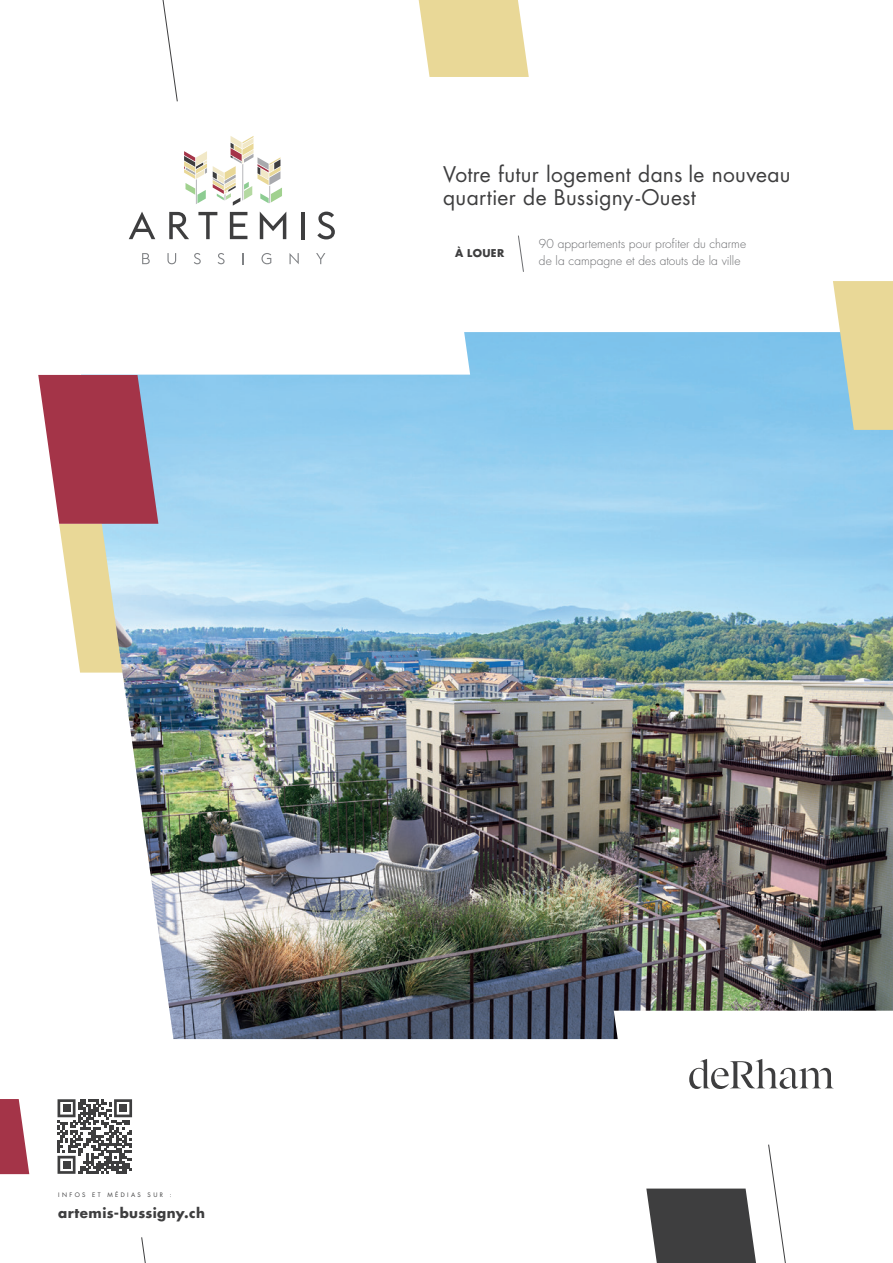
<style>
.page{position:relative;width:893px;height:1263px;background:#fff}
.page>*{position:absolute;margin:0;border:0;box-sizing:border-box;transform-origin:0 0}
.t1{font:21px/22.5px "Futura Std";letter-spacing:.015em;color:#3e3e3f}
.t2{font:700 13.5px "Futura Std";letter-spacing:.03em;color:#3e3e3f}
.t3{font:300 12px/16.5px "Futura Std";letter-spacing:.005em;color:#6c6d70}
.t4{font:700 10.5px "Futura Std";letter-spacing:.04em;color:#3e3e3f}
.t5{font:6px "Futura Std";letter-spacing:.4em;color:#3e3e3f}
</style>
<div class="page">
<svg style="left:419px;top:0;width:110px;height:77px;background:#ebdba1"></svg>
<img style="left:122px;top:332px;width:771px;height:707px">
<svg style="left:38px;top:375px;width:141px;height:298px;background:#bda1a7"></svg>
<svg style="left:59px;top:226px;width:411px;height:149px"></svg>
<svg style="left:833px;top:281px;width:60px;height:149px;background:#d8d5a6"></svg>
<svg style="left:129px;top:212px;width:26px;height:27px"></svg>
<svg style="left:169px;top:212px;width:20px;height:27px"></svg>
<svg style="left:198px;top:212px;width:19px;height:27px"></svg>
<svg style="left:230px;top:212px;width:17px;height:27px"></svg>
<svg style="left:260px;top:212px;width:26px;height:27px"></svg>
<hr style="left:301px;top:212px;width:4px;height:27px;background:#3e3e3f">
<svg style="left:317px;top:212px;width:18px;height:27px"></svg>
<svg style="left:184px;top:151px;width:23px;height:53px"></svg>
<svg style="left:213px;top:136px;width:69px;height:70px"></svg>
<svg style="left:142px;top:253px;width:8px;height:11px"></svg>
<svg style="left:167px;top:253px;width:9px;height:11px"></svg>
<svg style="left:194px;top:253px;width:7px;height:11px"></svg>
<svg style="left:218px;top:253px;width:7px;height:11px"></svg>
<svg style="left:242px;top:253px;width:2px;height:11px"></svg>
<svg style="left:261px;top:253px;width:10px;height:11px"></svg>
<svg style="left:289px;top:253px;width:10px;height:11px"></svg>
<svg style="left:316px;top:253px;width:9px;height:11px"></svg>
<svg style="left:162px;top:0;width:16px;height:102px"></svg>
<svg style="left:518px;top:235px;width:6px;height:37px"></svg>
<svg style="left:614px;top:1011px;width:279px;height:252px"></svg>
<svg style="left:0;top:1099px;width:29px;height:75px"></svg>
<svg style="left:141px;top:1237px;width:5px;height:26px"></svg>
<svg style="left:58px;top:1099px;width:74px;height:75px"></svg>
<div style="left:63px;top:1104px;width:7px;height:8px;background:#3e3e3f"></div>
<div style="left:119px;top:1104px;width:8px;height:8px;background:#3e3e3f"></div>
<div style="left:63px;top:1161px;width:7px;height:8px;background:#3e3e3f"></div>
<p class="t1" style="left:443px;top:163px;width:349px">Votre futur logement dans le nouveau quartier de Bussigny-Ouest</p>
<p class="t4" style="left:455px;top:246px;width:51px">À LOUER</p>
<p class="t3" style="left:539px;top:236px;width:209px">90 appartements pour profiter du charme de la campagne et des atouts de la ville</p>
<p class="t5" style="left:58px;top:1191px;width:115px">INFOS ET MÉDIAS SUR :</p>
<p class="t2" style="left:58px;top:1204px;width:148px">artemis-bussigny.ch</p>
</div>
